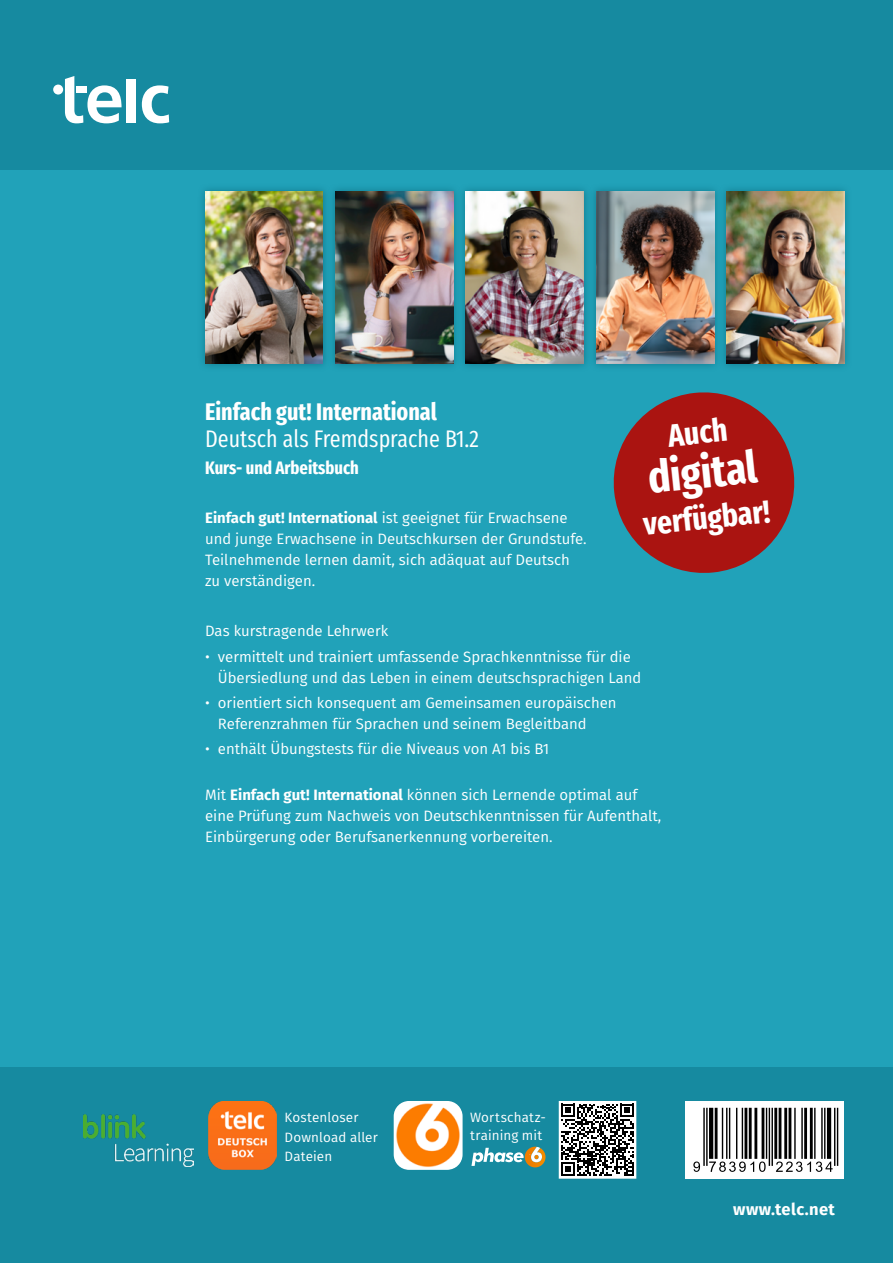
<style>
.page{position:relative;width:893px;height:1263px;background:#21a2b9}
.page>*{position:absolute;margin:0;border:0;box-sizing:border-box;transform-origin:0 0}
.t1{font:700 44.55px "Fira Sans Compressed";color:#fff}
.t2{font:700 31.95px "Fira Sans Compressed";color:#fff}
.Headline_U4_regular{font:24px "Fira Sans Compressed";color:#fff}
.Headline_U4{font:700 24px "Fira Sans Compressed";color:#fff}
.Subline_U4{font:700 18px "Fira Sans Compressed";color:#fff}
.www_U4{font:700 16.5px "Fira Sans";letter-spacing:.025em;color:#fff}
.Aufzählung_U4{font:15px/21px "Fira Sans";color:#fff}
.Fließtext_U4{font:15px/21px "Fira Sans";color:#fff}
.t3{font:13.5px/19.5px "Fira Sans";letter-spacing:.01em;color:#fff}
.s1{font-weight:700}
</style>
<div class="page">
<div style="left:0;top:1067px;width:893px;height:196px;background:#168aa0"></div>
<img style="left:208px;top:1101px;width:69px;height:69px">
<img style="left:394px;top:1101px;width:69px;height:69px">
<svg style="left:471px;top:1147px;width:74px;height:20px"></svg>
<svg style="left:685px;top:1101px;width:159px;height:78px;background:#ececec"></svg>
<div style="left:0;top:0;width:893px;height:170px;background:#168aa0"></div>
<svg style="left:65px;top:76px;width:57px;height:47px"></svg>
<div style="left:127px;top:79px;width:9px;height:44px;background:#fff"></div>
<svg style="left:142px;top:85px;width:27px;height:38px"></svg>
<div style="left:53px;top:85px;width:10px;height:10px;background:#fff;border-radius:50%"></div>
<div style="left:76px;top:87px;width:10px;height:6px;background:#fff"></div>
<svg style="left:561px;top:1103px;width:73px;height:73px;background:#787878"></svg>
<div style="left:559px;top:1101px;width:77px;height:78px;border:1px solid #fff"></div>
<img style="left:83px;top:1114px;width:111px;height:52px">
<svg style="left:613px;top:392px;width:182px;height:181px"></svg>
<hr style="left:837px;top:1108px;width:1px;height:58px;background:#000">
<hr style="left:834px;top:1108px;width:1px;height:58px;background:#000">
<hr style="left:827px;top:1108px;width:4px;height:51px;background:#000">
<hr style="left:824px;top:1108px;width:1px;height:51px;background:#000">
<hr style="left:821px;top:1108px;width:2px;height:51px;background:#000">
<hr style="left:814px;top:1108px;width:1px;height:51px;background:#000">
<hr style="left:810px;top:1108px;width:3px;height:51px;background:#000">
<hr style="left:804px;top:1108px;width:3px;height:51px;background:#000">
<hr style="left:801px;top:1108px;width:2px;height:51px;background:#000">
<hr style="left:794px;top:1108px;width:2px;height:51px;background:#000">
<hr style="left:789px;top:1108px;width:2px;height:51px;background:#000">
<hr style="left:784px;top:1108px;width:3px;height:51px;background:#000">
<hr style="left:779px;top:1108px;width:2px;height:51px;background:#000">
<hr style="left:774px;top:1108px;width:3px;height:51px;background:#000">
<hr style="left:771px;top:1108px;width:2px;height:58px;background:#000">
<hr style="left:769px;top:1108px;width:1px;height:58px;background:#000">
<hr style="left:766px;top:1108px;width:1px;height:51px;background:#000">
<hr style="left:762px;top:1108px;width:2px;height:51px;background:#000">
<hr style="left:754px;top:1108px;width:3px;height:51px;background:#000">
<hr style="left:749px;top:1108px;width:3px;height:51px;background:#000">
<hr style="left:744px;top:1108px;width:3px;height:51px;background:#000">
<hr style="left:742px;top:1108px;width:1px;height:51px;background:#000">
<hr style="left:736px;top:1108px;width:1px;height:51px;background:#000">
<hr style="left:729px;top:1108px;width:1px;height:51px;background:#000">
<hr style="left:726px;top:1108px;width:1px;height:51px;background:#000">
<hr style="left:722px;top:1108px;width:1px;height:51px;background:#000">
<hr style="left:715px;top:1108px;width:2px;height:51px;background:#000">
<hr style="left:709px;top:1108px;width:4px;height:51px;background:#000">
<hr style="left:706px;top:1108px;width:2px;height:58px;background:#000">
<hr style="left:703px;top:1108px;width:2px;height:58px;background:#000">
<svg style="left:693px;top:1161px;width:140px;height:11px;background:#c2c2c2"></svg>
<div style="left:197px;top:183px;width:134px;height:189px;background:#1d9ab0"></div>
<img style="left:205px;top:191px;width:118px;height:173px">
<div style="left:328px;top:183px;width:134px;height:189px;background:#1d9ab0"></div>
<img style="left:335px;top:191px;width:118px;height:173px">
<div style="left:588px;top:183px;width:134px;height:189px;background:#1d99b0"></div>
<img style="left:596px;top:191px;width:118px;height:173px">
<div style="left:719px;top:183px;width:134px;height:189px;background:#07677a;opacity:.65"></div>
<img style="left:727px;top:191px;width:117px;height:173px">
<div style="left:458px;top:183px;width:134px;height:189px;background:#07677a;opacity:.65"></div>
<img style="left:466px;top:191px;width:118px;height:173px">
<p class="Headline_U4" style="left:205px;top:391px;width:233px">Einfach gut! International</p>
<p class="Headline_U4_regular" style="left:205px;top:420px;width:275px">Deutsch als Fremdsprache B1.2</p>
<p class="Subline_U4" style="left:205px;top:452px;width:155px">Kurs- und Arbeitsbuch</p>
<p class="Fließtext_U4" style="left:205px;top:507px;width:383px"><span class="s1">Einfach gut! International</span> ist geeignet für Erwachsene und junge Erwachsene in Deutschkursen der Grundstufe.<br>Teilnehmende lernen damit, sich adäquat auf Deutsch zu verständigen.</p>
<p class="Fließtext_U4" style="left:205px;top:620px;width:185px">Das kurstragende Lehrwerk</p>
<p class="Aufzählung_U4" style="left:218px;top:645px;width:425px;text-indent:-13px">• vermittelt und trainiert umfassende Sprachkenntnisse für die<br>Übersiedlung und das Leben in einem deutschsprachigen Land</p>
<p class="Aufzählung_U4" style="left:218px;top:692px;width:400px;text-indent:-13px">• orientiert sich konsequent am Gemeinsamen europäischen<br>Referenzrahmen für Sprachen und seinem Begleitband</p>
<p class="Aufzählung_U4" style="left:205px;top:738px;width:346px">• enthält Übungstests für die Niveaus von A1 bis B1</p>
<p class="Aufzählung_U4" style="left:205px;top:784px;width:458px">Mit <span class="s1">Einfach gut! International</span> können sich Lernende optimal auf eine Prüfung zum Nachweis von Deutschkenntnissen für Aufenthalt,<br>Einbürgerung oder Berufsanerkennung vorbereiten.</p>
<p class="t2" style="left:665px;top:409px;width:61px;rotate:-6deg">Auch</p>
<p class="t1" style="left:644px;top:441px;width:111px;rotate:-6deg">digital</p>
<p class="t2" style="left:640px;top:498px;width:129px;rotate:-6deg">verfügbar!</p>
<p class="t3" style="left:285px;top:1107px;width:95px">Kostenloser<br>Download aller<br>Dateien</p>
<p class="t3" style="left:470px;top:1108px;width:77px;line-height:18px">Wortschatz&shy;training mit</p>
<p class="www_U4" style="left:733px;top:1195px;width:103px">www.telc.net</p>
</div>
